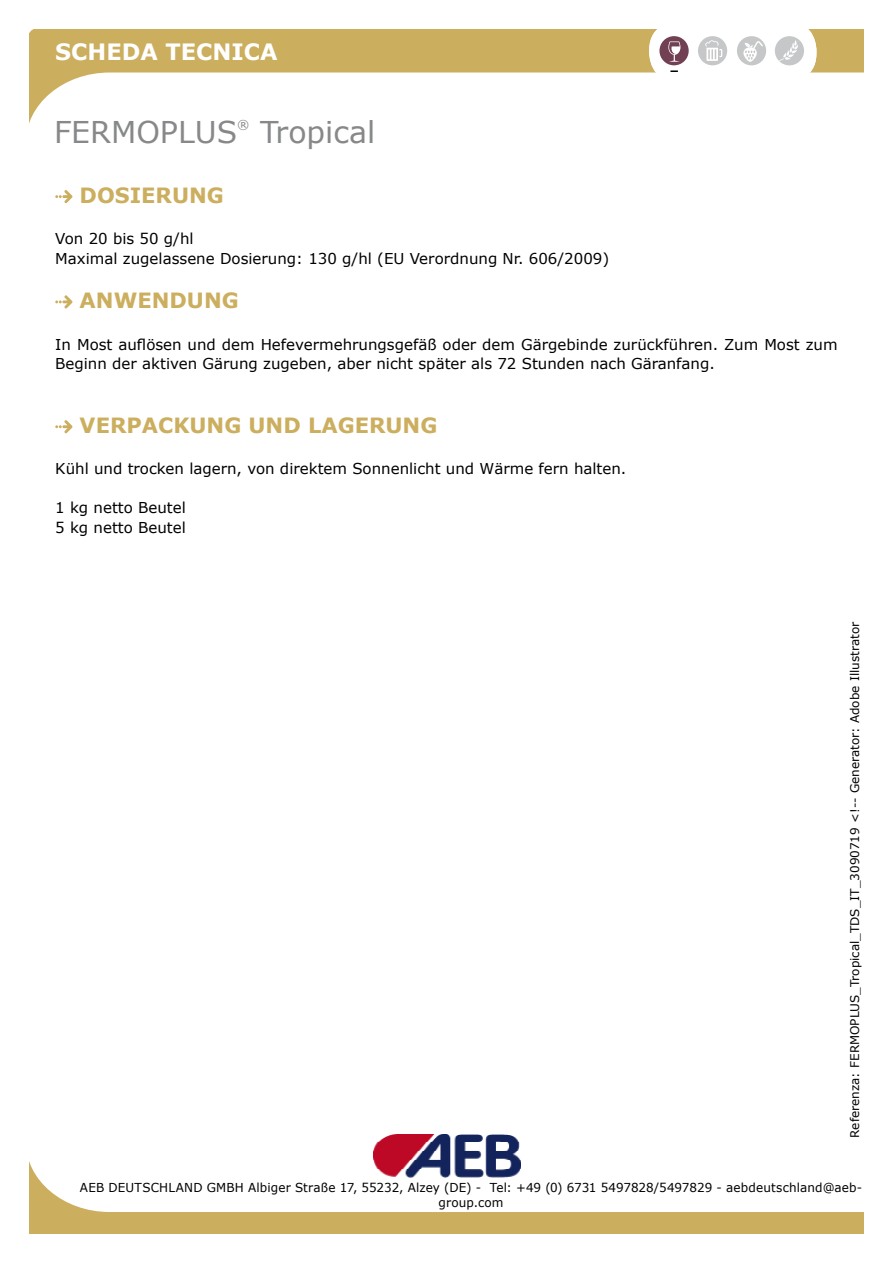
<style>
.page{position:relative;width:893px;height:1263px;background:#fff}
.page>*{position:absolute;margin:0;border:0;box-sizing:border-box;transform-origin:0 0}
.t1{font:30px "Verdana";color:#87888a}
.t2{font:700 22.5px "Verdana";color:#fff}
.t3{font:700 21px "Verdana";color:#ccae5f}
.t4{font:15px/19.5px "Verdana";color:#000}
.t5{font:12.3px/14.9px "Verdana";letter-spacing:.01em;color:#000;text-align:center}
.t6{font:12.3px "Verdana";color:#87888a}
.t7{font:12px "Verdana";color:#000}
</style>
<div class="page">
<svg style="left:30px;top:1161px;width:833px;height:72px"></svg>
<svg style="left:30px;top:30px;width:833px;height:91px"></svg>
<div style="left:649px;top:22px;width:167px;height:60px;background:#fff;border-radius:28px"></div>
<svg style="left:670px;top:70px;width:8px;height:2px"></svg>
<div style="left:775px;top:36px;width:29px;height:29px;background:#c6c7c8;border-radius:50%"></div>
<svg style="left:779px;top:40px;width:19px;height:21px"></svg>
<div style="left:737px;top:36px;width:29px;height:29px;background:#c6c7c8;border-radius:50%"></div>
<div style="left:659px;top:36px;width:30px;height:29px;background:#724053;border-radius:50%"></div>
<div style="left:698px;top:36px;width:29px;height:29px;background:#c6c7c8;border-radius:50%"></div>
<svg style="left:705px;top:40px;width:17px;height:21px"></svg>
<svg style="left:668px;top:41px;width:12px;height:21px"></svg>
<svg style="left:743px;top:41px;width:20px;height:21px"></svg>
<img style="left:374px;top:1134px;width:146px;height:43px">
<svg style="left:55px;top:190px;width:17px;height:13px"></svg>
<svg style="left:55px;top:295px;width:17px;height:13px"></svg>
<svg style="left:55px;top:420px;width:17px;height:13px"></svg>
<h2 class="t2" style="left:55px;top:36px;width:224px">SCHEDA TECNICA</h2>
<h1 class="t1" style="left:54px;top:112px;width:185px">FERMOPLUS</h1>
<p class="t6" style="left:237px;top:116px;width:14px">®</p>
<h1 class="t1" style="left:260px;top:112px;width:117px">Tropical</h1>
<h3 class="t3" style="left:80px;top:181px;width:146px">DOSIERUNG</h3>
<p class="t4" style="left:55px;top:229px;width:555px">Von 20 bis 50 g/hl<br>Maximal zugelassene Dosierung: 130 g/hl (EU Verordnung Nr. 606/2009)</p>
<h3 class="t3" style="left:80px;top:286px;width:161px">ANWENDUNG</h3>
<p class="t4" style="left:55px;top:334px;width:784px">In Most auflösen und dem Hefevermehrungsgefäß oder dem Gärgebinde zurückführen. Zum Most zum<br>Beginn der aktiven Gärung zugeben, aber nicht später als 72 Stunden nach Gäranfang.</p>
<h3 class="t3" style="left:80px;top:411px;width:359px">VERPACKUNG UND LAGERUNG</h3>
<p class="t4" style="left:55px;top:459px;width:573px">Kühl und trocken lagern, von direktem Sonnenlicht und Wärme fern halten.</p>
<p class="t4" style="left:55px;top:498px;width:132px">1 kg netto Beutel<br>5 kg netto Beutel</p>
<p class="t7" style="left:846px;top:1137px;width:517px;rotate:-90deg">Referenza: FERMOPLUS_Tropical_TDS_IT_3090719 &lt;!-- Generator: Adobe Illustrator</p>
<p class="t5" style="left:80px;top:1180px;width:784px">AEB DEUTSCHLAND GMBH Albiger Straße 17, 55232, Alzey (DE) - Tel: +49 (0) 6731 5497828/5497829 - aebdeutschland@aeb&shy;group.com</p>
</div>
